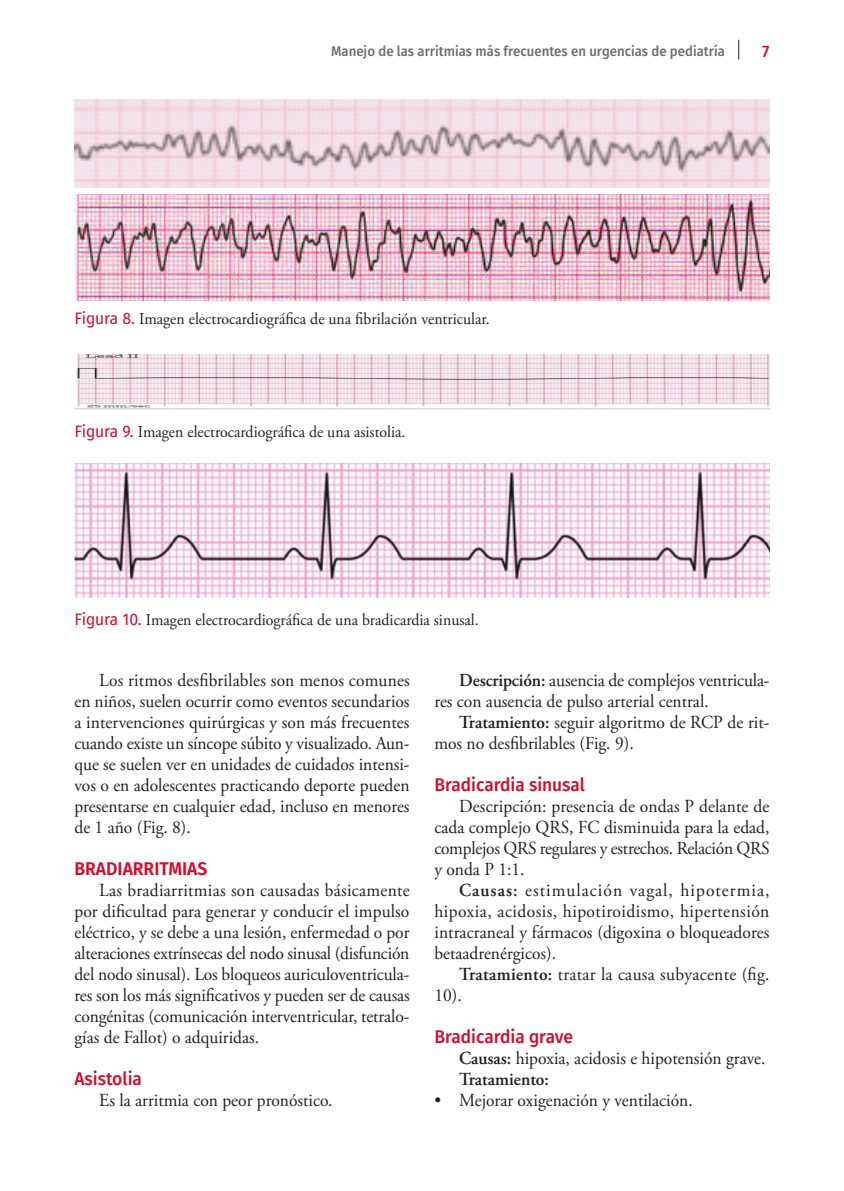
<style>
.page{position:relative;width:844px;height:1191px;background:#fff}
.page>*{position:absolute;margin:0;border:0;box-sizing:border-box;transform-origin:0 0}
.tx{font:18.38px/21px "Adobe Garamond Pro";color:#231f20;text-align:justify;scale:.95 1}
.tx-2{font:18.38px/21px "Adobe Garamond Pro";letter-spacing:.02em;color:#231f20;scale:.95 1}
.parr_2{font:500 18.38px "Trujillo";color:#d30d2b;scale:.95 1}
.parr_1{font:600 18.38px "Trujillo";color:#d30d2b;scale:.95 1}
.tx-3{font:600 18.38px "Adobe Garamond Pro";color:#231f20;scale:.95 1}
.fig_pie{font:16.62px "Adobe Garamond Pro";color:#231f20;scale:.95 1}
.t1{font:500 16.62px "Trujillo";color:#d30d2b;scale:.95 1}
.t2{font:500 14px "Trujillo";color:#6c6d70;scale:.95 1}
.s1{font-family:"Trujillo";color:#d30d2b}
.s2{font-weight:600}
</style>
<div class="page">
<svg style="left:738px;top:40px;width:1px;height:20px"></svg>
<img style="left:74px;top:194px;width:695px;height:106px">
<img style="left:74px;top:99px;width:695px;height:88px">
<img style="left:74px;top:463px;width:695px;height:134px">
<img style="left:74px;top:355px;width:695px;height:54px">
<p class="t2" style="left:331px;top:40px;width:416px">Manejo de las arritmias más frecuentes en urgencias de pediatría</p>
<p class="t1" style="left:762px;top:38px;width:9px">7</p>
<p class="fig_pie" style="left:74px;top:309px;width:438px"><span class="s1">Figura 8.</span> Imagen electrocardiográfica de una fibrilación ventricular.</p>
<p class="fig_pie" style="left:74px;top:422px;width:350px"><span class="s1">Figura 9.</span> Imagen electrocardiográfica de una asistolia.</p>
<p class="fig_pie" style="left:74px;top:610px;width:427px"><span class="s1">Figura 10.</span> Imagen electrocardiográfica de una bradicardia sinusal.</p>
<p class="tx" style="left:74px;top:670px;width:354px;text-indent:25px">Los ritmos desfibrilables son menos comunes en niños, suelen ocurrir como eventos secundarios a intervenciones quirúrgicas y son más frecuentes cuando existe un síncope súbito y visualizado. Aun&shy;que se suelen ver en unidades de cuidados intensi&shy;vos o en adolescentes practicando deporte pueden presentarse en cualquier edad, incluso en menores de 1 año (Fig. 8).</p>
<p class="parr_1" style="left:74px;top:854px;width:141px">BRADIARRITMIAS</p>
<p class="tx" style="left:74px;top:880px;width:354px;text-indent:25px">Las bradiarritmias son causadas básicamente por dificultad para generar y conducir el impulso eléctrico, y se debe a una lesión, enfermedad o por alteraciones extrínsecas del nodo sinusal (disfunción del nodo sinusal). Los bloqueos auriculoventricula&shy;res son los más significativos y pueden ser de causas congénitas (comunicación interventricular, tetralo&shy;gías de Fallot) o adquiridas.</p>
<p class="parr_2" style="left:74px;top:1064px;width:72px">Asistolia</p>
<p class="tx" style="left:99px;top:1090px;width:247px">Es la arritmia con peor pronóstico.</p>
<p class="tx" style="left:434px;top:670px;width:354px;text-indent:25px"><span class="s2">Descripción:</span> ausencia de complejos ventricula&shy;res con ausencia de pulso arterial central.</p>
<p class="tx" style="left:434px;top:712px;width:354px;text-indent:25px"><span class="s2">Tratamiento:</span> seguir algoritmo de RCP de rit&shy;mos no desfibrilables (Fig. 9).</p>
<p class="parr_2" style="left:434px;top:770px;width:160px">Bradicardia sinusal</p>
<p class="tx" style="left:434px;top:796px;width:354px;text-indent:25px">Descripción: presencia de ondas P delante de cada complejo QRS, FC disminuida para la edad, complejos QRS regulares y estrechos. Relación QRS y onda P 1:1.</p>
<p class="tx" style="left:434px;top:880px;width:354px;text-indent:25px"><span class="s2">Causas:</span> estimulación vagal, hipotermia, hipoxia, acidosis, hipotiroidismo, hipertensión intracraneal y fármacos (digoxina o bloqueadores betaadrenérgicos).</p>
<p class="tx-2" style="left:434px;top:964px;width:354px;text-indent:25px"><span class="s2">Tratamiento:</span> tratar la causa subyacente (fig.<br>10).</p>
<p class="parr_2" style="left:434px;top:1022px;width:147px">Bradicardia grave</p>
<p class="tx" style="left:459px;top:1048px;width:324px"><span class="s2">Causas:</span> hipoxia, acidosis e hipotensión grave.</p>
<p class="tx-3" style="left:459px;top:1069px;width:96px">Tratamiento:</p>
<p class="tx" style="left:434px;top:1090px;width:273px">• Mejorar oxigenación y ventilación.</p>
</div>
